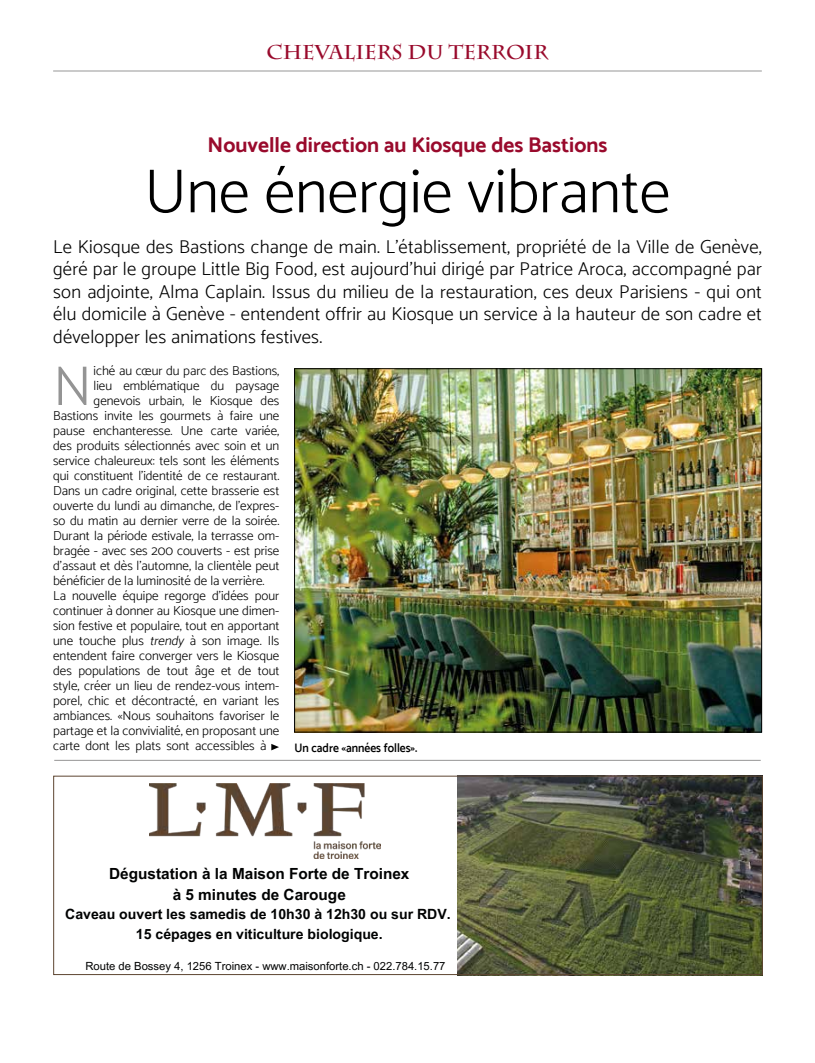
<style>
.page{position:relative;width:815px;height:1063px;background:#fff}
.page>*{position:absolute;margin:0;border:0;box-sizing:border-box;transform-origin:0 0}
.t1{font:300 62.5px "Catamaran";color:#000}
.t2{font:300 56.38px "Catamaran";color:#949494}
.t3{font:700 21.25px "Catamaran";color:#990a2c}
.t4{font:700 20px "Charlemagne Std";color:#990a2c}
.t5{font:300 18.75px/22.5px "Catamaran";letter-spacing:.01em;color:#000;text-align:justify}
.t6{font:700 15.38px/20.6px "Arial MT Pro";color:#010202;text-align:center}
.t7{font:700 14.12px/19.6px "Arial MT Pro";color:#010202;text-align:center}
.t8{font:300 13.12px "Catamaran";color:#000}
.t9{font:600 12.5px "Catamaran";color:#000;scale:.92 1}
.t10{font:11.25px "Arial MT Pro";color:#010202}
.s1{font-style:italic}
</style>
<div class="page">
<hr style="left:53px;top:71px;width:709px;height:1px;background:#979696">
<hr style="left:54px;top:760px;width:707px;height:1px;background:#979696">
<img style="left:296px;top:371px;width:464px;height:359px">
<svg style="left:271px;top:744px;width:8px;height:6px"></svg>
<img style="left:150px;top:783px;width:231px;height:75px">
<img style="left:458px;top:778px;width:303px;height:195px">
<div style="left:53px;top:776px;width:710px;height:199px;border:1px solid #5d4531"></div>
<h3 class="t4" style="left:267px;top:41px;width:283px">CHEVALIERS DU TERROIR</h3>
<h3 class="t3" style="left:208px;top:133px;width:401px">Nouvelle direction au Kiosque des Bastions</h3>
<h1 class="t1" style="left:145px;top:154px;width:527px">Une énergie vibrante</h1>
<p class="t5" style="left:53px;top:235px;width:710px">Le Kiosque des Bastions change de main. L’établissement, propriété de la Ville de Genève, géré par le groupe Little Big Food, est aujourd’hui dirigé par Patrice Aroca, accompagné par son adjointe, Alma Caplain. Issus du milieu de la restauration, ces deux Parisiens - qui ont élu domicile à Genève - entendent offrir au Kiosque un service à la hauteur de son cadre et développer les animations festives.</p>
<h2 class="t2" style="left:53px;top:353px;width:40px">N</h2>
<p class="t8" style="left:94px;top:363px;width:187px">iché au cœur du parc des Bastions,</p>
<p class="t8" style="left:94px;top:378px;width:187px">lieu emblématique du paysage</p>
<p class="t8" style="left:94px;top:393px;width:187px">genevois urbain, le Kiosque des</p>
<p class="t8" style="left:53px;top:408px;width:228px">Bastions invite les gourmets à faire une</p>
<p class="t8" style="left:53px;top:423px;width:228px">pause enchanteresse. Une carte variée,</p>
<p class="t8" style="left:53px;top:438px;width:228px">des produits sélectionnés avec soin et un</p>
<p class="t8" style="left:53px;top:453px;width:228px">service chaleureux: tels sont les éléments</p>
<p class="t8" style="left:53px;top:468px;width:228px">qui constituent l’identité de ce restaurant.</p>
<p class="t8" style="left:53px;top:483px;width:228px">Dans un cadre original, cette brasserie est</p>
<p class="t8" style="left:53px;top:498px;width:228px">ouverte du lundi au dimanche, de l’expres-</p>
<p class="t8" style="left:53px;top:513px;width:228px">so du matin au dernier verre de la soirée.</p>
<p class="t8" style="left:53px;top:528px;width:228px">Durant la période estivale, la terrasse om-</p>
<p class="t8" style="left:53px;top:543px;width:228px">bragée - avec ses 200 couverts - est prise</p>
<p class="t8" style="left:53px;top:558px;width:228px">d’assaut et dès l’automne, la clientèle peut</p>
<p class="t8" style="left:53px;top:573px;width:213px">bénéficier de la luminosité de la verrière.</p>
<p class="t8" style="left:53px;top:588px;width:228px">La nouvelle équipe regorge d’idées pour</p>
<p class="t8" style="left:53px;top:603px;width:228px">continuer à donner au Kiosque une dimen-</p>
<p class="t8" style="left:53px;top:618px;width:228px">sion festive et populaire, tout en apportant</p>
<p class="t8" style="left:53px;top:633px;width:228px">une touche plus <span class="s1">trendy</span> à son image. Ils</p>
<p class="t8" style="left:53px;top:648px;width:228px">entendent faire converger vers le Kiosque</p>
<p class="t8" style="left:53px;top:663px;width:228px">des populations de tout âge et de tout</p>
<p class="t8" style="left:53px;top:678px;width:228px">style, créer un lieu de rendez-vous intem-</p>
<p class="t8" style="left:53px;top:693px;width:228px">porel, chic et décontracté, en variant les</p>
<p class="t8" style="left:53px;top:708px;width:228px">ambiances. «Nous souhaitons favoriser le</p>
<p class="t8" style="left:53px;top:723px;width:228px">partage et la convivialité, en proposant une</p>
<p class="t8" style="left:53px;top:738px;width:215px">carte dont les plats sont accessibles à</p>
<p class="t9" style="left:294px;top:740px;width:135px">Un cadre «années folles».</p>
<p class="t6" style="left:109px;top:864px;width:302px">Dégustation à la Maison Forte de Troinex à 5 minutes de Carouge</p>
<p class="t7" style="left:65px;top:905px;width:387px">Caveau ouvert les samedis de 10h30 à 12h30 ou sur RDV.<br>15 cépages en viticulture biologique.</p>
<p class="t10" style="left:85px;top:959px;width:362px">Route de Bossey 4, 1256 Troinex - www.maisonforte.ch - 022.784.15.77</p>
</div>
